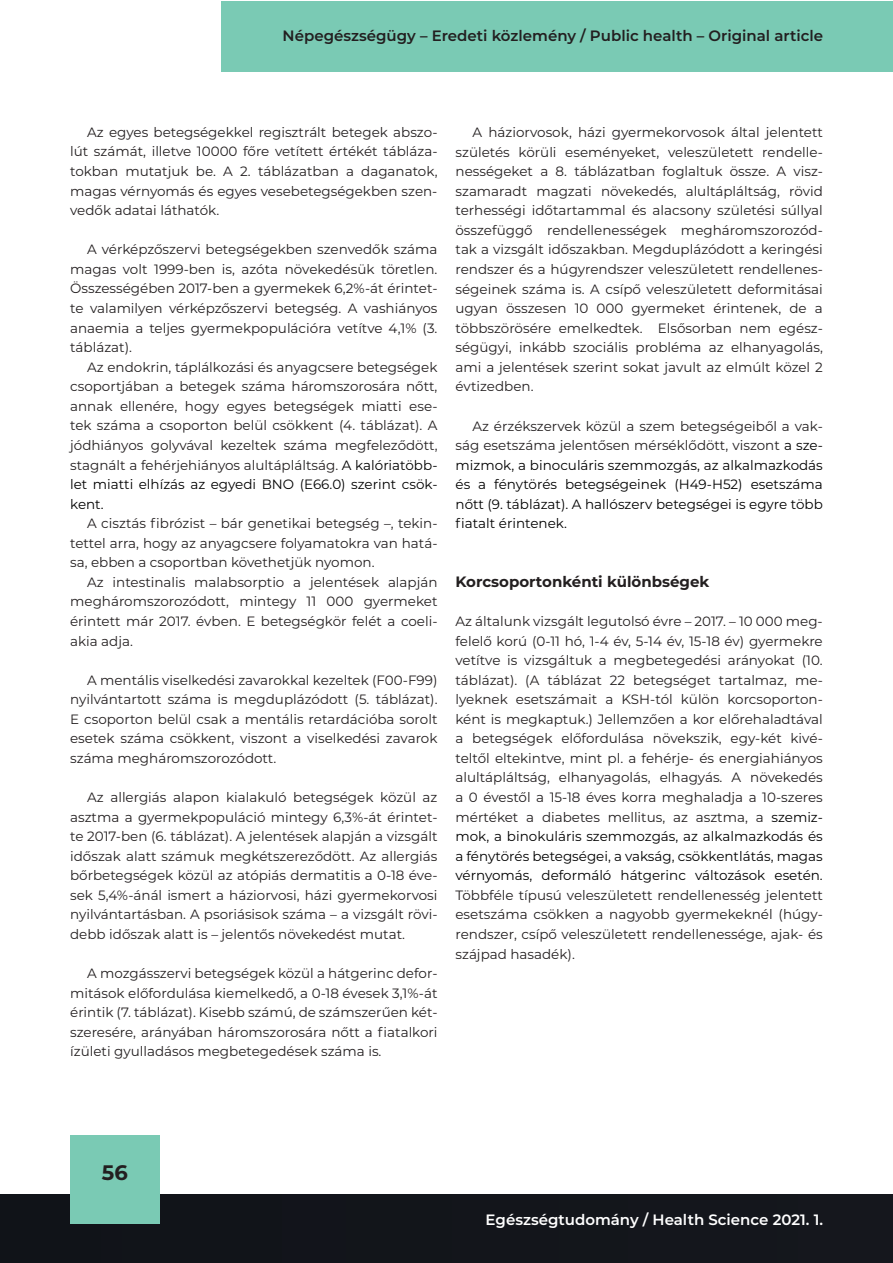
<style>
.page{position:relative;width:893px;height:1263px;background:#fff}
.page>*{position:absolute;margin:0;border:0;box-sizing:border-box;transform-origin:0 0}
.t1{font:700 21px "Montserrat";color:#231f20}
.t2{font:600 15px "Montserrat";color:#231f20}
.t3{font:600 15px "Montserrat";color:#fff}
.t4{font:700 15px "Montserrat";color:#231f20}
.t5{font:13.5px/19.5px "Montserrat";color:#231f20;text-align:justify}
.t6{font:13.5px/19.5px "Montserrat";color:#000001;text-align:justify}
.s1{color:#000001}
.s2{color:#231f20}
</style>
<div class="page">
<div style="left:0;top:1195px;width:893px;height:68px;background:#13151b"></div>
<div style="left:70px;top:1135px;width:89px;height:89px;background:#7acab4"></div>
<div style="left:221px;top:1px;width:672px;height:70px;background:#7acab4"></div>
<p class="t2" style="left:283px;top:25px;width:542px">Népegészségügy – Eredeti közlemény / Public health – Original article</p>
<p class="t5" style="left:70px;top:122px;width:369px;text-indent:17px">Az egyes betegségekkel regisztrált betegek abszo&shy;lút számát, illetve 10000 főre vetített értékét tábláza&shy;tokban mutatjuk be. A 2. táblázatban a daganatok, magas vérnyomás és egyes vesebetegségekben szen&shy;vedők adatai láthatók.</p>
<p class="t5" style="left:70px;top:239px;width:369px;text-indent:17px">A vérképzőszervi betegségekben szenvedők száma magas volt 1999-ben is, azóta növekedésük töretlen.<br>Összességében 2017-ben a gyermekek 6,2%-át érintet&shy;te valamilyen vérképzőszervi betegség. A vashiányos anaemia a teljes gyermekpopulációra vetítve 4,1% (3. táblázat).</p>
<p class="t5" style="left:70px;top:357px;width:369px;text-indent:17px">Az endokrin, táplálkozási és anyagcsere betegségek csoportjában a betegek száma háromszorosára nőtt, annak ellenére, hogy egyes betegségek miatti ese&shy;tek száma a csoporton belül csökkent (4. táblázat). A jódhiányos golyvával kezeltek száma megfeleződött, stagnált a fehérjehiányos alultápláltság. <span class="s1">A kalóriatöbb&shy;let miatti elhízás az egyedi BNO (E66.0) szerint csök&shy;kent.</span></p>
<p class="t5" style="left:70px;top:513px;width:369px;text-indent:17px">A cisztás fibrózist – bár genetikai betegség –, tekin&shy;tettel arra, hogy az anyagcsere folyamatokra van hatá&shy;sa, ebben a csoportban követhetjük nyomon.</p>
<p class="t5" style="left:70px;top:572px;width:369px;text-indent:17px">Az intestinalis malabsorptio a jelentések alapján megháromszorozódott, mintegy 11 000 gyermeket érintett már 2017. évben. E betegségkör felét a coeli&shy;akia adja.</p>
<p class="t5" style="left:70px;top:670px;width:369px;text-indent:17px">A mentális viselkedési zavarokkal kezeltek (F00-F99) nyilvántartott száma is megduplázódott (5. táblázat).<br>E csoporton belül csak a mentális retardációba sorolt esetek száma csökkent, viszont a viselkedési zavarok száma megháromszorozódott.</p>
<p class="t5" style="left:70px;top:787px;width:369px;text-indent:17px">Az allergiás alapon kialakuló betegségek közül az asztma a gyermekpopuláció mintegy 6,3%-át érintet&shy;te 2017-ben (6. táblázat). A jelentések alapján a vizsgált időszak alatt számuk megkétszereződött. Az allergiás bőrbetegségek közül az atópiás dermatitis a 0-18 éve&shy;sek 5,4%-ánál ismert a háziorvosi, házi gyermekorvosi nyilvántartásban. A psoriásisok száma – a vizsgált rövi&shy;debb időszak alatt is – jelentős növekedést mutat.</p>
<p class="t5" style="left:70px;top:963px;width:369px;text-indent:17px">A mozgásszervi betegségek közül a hátgerinc defor&shy;mitások előfordulása kiemelkedő, a 0-18 évesek 3,1%-át érintik (7. táblázat). Kisebb számú, de számszerűen két&shy;szeresére, arányában háromszorosára nőtt a fiatalkori ízületi gyulladásos megbetegedések száma is.</p>
<p class="t5" style="left:455px;top:122px;width:369px;text-indent:17px">A háziorvosok, házi gyermekorvosok által jelentett születés körüli eseményeket, veleszületett rendelle&shy;nességeket a 8. táblázatban foglaltuk össze. A vis - szamaradt magzati növekedés, alultápláltság, rövid terhességi időtartammal és alacsony születési súllyal összefüggő rendellenességek megháromszorozód&shy;tak a vizsgált időszakban. Megduplázódott a keringési rendszer és a húgyrendszer veleszületett rendellenes&shy;ségeinek száma is. A csípő veleszületett deformitásai ugyan összesen 10 000 gyermeket érintenek, de a többszörösére emelkedtek. Elsősorban nem egész&shy;ségügyi, inkább szociális probléma az elhanyagolás, ami a jelentések szerint sokat javult az elmúlt közel 2 évtizedben.</p>
<p class="t6" style="left:455px;top:415px;width:369px;text-indent:17px"><span class="s2">Az érzékszervek közül a szem betegségeiből a vak&shy;ság esetszáma jelentősen mérséklődött, viszont</span> a sze&shy;mizmok, a binoculáris szemmozgás, az alkalmazkodás és a fénytörés betegségeinek (H49-H52) esetszáma nőtt (9. táblázat). A hallószerv betegségei is egyre több fiatalt érintenek.</p>
<p class="t4" style="left:455px;top:571px;width:255px">Korcsoportonkénti különbségek</p>
<p class="t5" style="left:455px;top:611px;width:369px">Az általunk vizsgált legutolsó évre – 2017. – 10 000 meg&shy;felelő korú (0-11 hó, 1-4 év, 5-14 év, 15-18 év) gyermekre vetítve is vizsgáltuk a megbetegedési arányokat (10. táblázat). (A táblázat 22 betegséget tartalmaz, me&shy;lyeknek esetszámait a KSH-tól külön korcsoporton&shy;ként is megkaptuk.) Jellemzően a kor előrehaladtával a betegségek előfordulása növekszik, egy-két kivé&shy;teltől eltekintve, mint pl. a fehérje- és energiahiányos alultápláltság, elhanyagolás, elhagyás. A növekedés a 0 évestől a 15-18 éves korra meghaladja a 10-szeres mértéket a diabetes mellitus, az asztma, a <span class="s1">szemiz&shy;mok, a binokuláris szemmozgás, az alkalmazkodás és a fénytörés betegségei, a vakság, csökkentlátás, magas vérnyomás, deformáló hátgerinc változások esetén.</span></p>
<p class="t5" style="left:455px;top:885px;width:369px">Többféle típusú veleszületett rendellenesség jelentett esetszáma csökken a nagyobb gyermekeknél (húgy&shy;rendszer, csípő veleszületett rendellenessége, ajak- és szájpad hasadék).</p>
<h1 class="t1" style="left:102px;top:1157px;width:27px">56</h1>
<p class="t3" style="left:486px;top:1209px;width:339px">Egészségtudomány / Health Science 2021. 1.</p>
</div>
